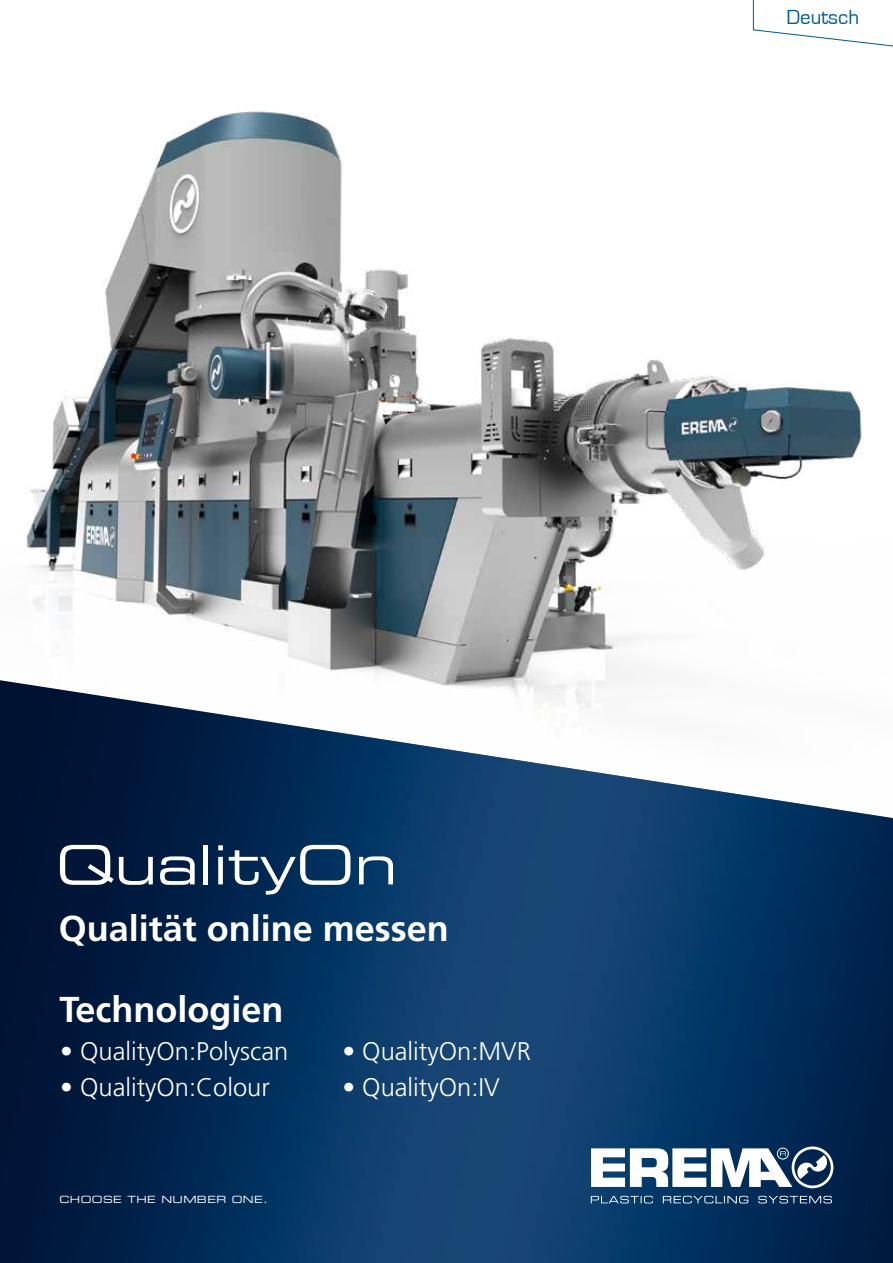
<style>
.page{position:relative;width:893px;height:1263px;background:#fff}
.page>*{position:absolute;margin:0;border:0;box-sizing:border-box;transform-origin:0 0}
.t1{font:54px "Eurostile Extended Two";color:#fff}
.t2{font:700 36px "Frutiger";color:#fff}
.t3{font:300 25.5px "Frutiger LT Pro";color:#fff}
.t4{font:21px "Eurostile";color:#005999}
.t5{font:9.9px "Eurostile Extended Two";letter-spacing:.04em;color:#fff}
</style>
<div class="page">
<img style="left:25px;top:2px;width:837px;height:678px">
<img style="left:0;top:680px;width:893px;height:583px">
<svg style="left:591px;top:1146px;width:242px;height:42px"></svg>
<svg style="left:591px;top:1196px;width:241px;height:7px;background:#3e6284"></svg>
<svg style="left:753px;top:0;width:140px;height:48px"></svg>
<p class="t4" style="left:786px;top:6px;width:74px">Deutsch</p>
<h1 class="t1" style="left:56px;top:828px;width:343px">QualityOn</h1>
<h2 class="t2" style="left:59px;top:908px;width:392px">Qualität online messen</h2>
<h2 class="t2" style="left:60px;top:989px;width:226px">Technologien</h2>
<p class="t3" style="left:60px;top:1036px;width:230px">• QualityOn:Polyscan</p>
<p class="t3" style="left:60px;top:1072px;width:211px">• QualityOn:Colour</p>
<p class="t5" style="left:60px;top:1193px;width:210px">CHOOSE THE NUMBER ONE.</p>
<p class="t3" style="left:342px;top:1036px;width:190px">• QualityOn:MVR</p>
<p class="t3" style="left:342px;top:1072px;width:159px">• QualityOn:IV</p>
</div>
